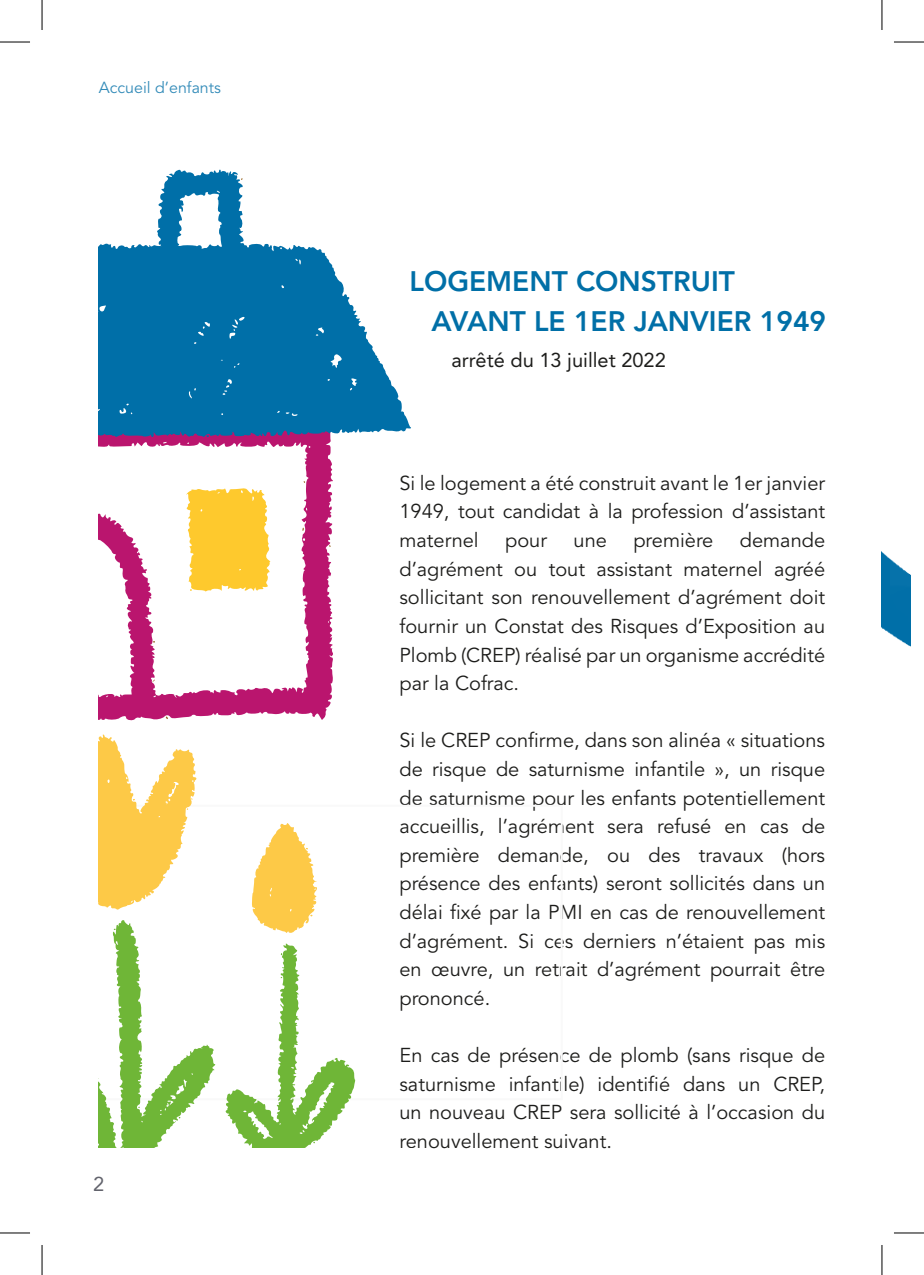
<style>
.page{position:relative;width:924px;height:1275px;background:#fff}
.page>*{position:absolute;margin:0;border:0;box-sizing:border-box;transform-origin:0 0}
.t1{font:800 28px/40px "Avenir LT Std";color:#006fa7}
.t2{font:20px/28.6px "Avenir LT Std";color:#1d1d1b;text-align:justify}
.t3{font:20px "Avenir LT Std";color:#1d1d1b}
.t4{font:20px "Avenir LT Std";color:#62636c}
.t5{font:16px "Avenir LT Std";color:#006fa7}
</style>
<div class="page">
<img style="left:881px;top:551px;width:28px;height:95px">
<svg style="left:157px;top:169px;width:87px;height:74px"></svg>
<svg style="left:98px;top:437px;width:235px;height:284px"></svg>
<svg style="left:186px;top:488px;width:84px;height:103px;background:#fecf46"></svg>
<svg style="left:98px;top:243px;width:313px;height:194px;fill:#006fa8"></svg>
<svg style="left:98px;top:734px;width:99px;height:176px"></svg>
<svg style="left:252px;top:823px;width:65px;height:110px"></svg>
<svg style="left:225px;top:943px;width:130px;height:205px"></svg>
<svg style="left:98px;top:920px;width:118px;height:228px"></svg>
<hr style="left:0;top:42px;width:30px;height:1px;background:#000">
<hr style="left:893px;top:42px;width:30px;height:1px;background:#000">
<hr style="left:0;top:1232px;width:30px;height:1px;background:#000">
<hr style="left:893px;top:1232px;width:30px;height:1px;background:#000">
<hr style="left:42px;top:0;width:1px;height:30px;background:#000">
<hr style="left:42px;top:1245px;width:1px;height:30px;background:#000">
<hr style="left:881px;top:0;width:1px;height:30px;background:#000">
<hr style="left:881px;top:1245px;width:1px;height:30px;background:#000">
<p class="t5" style="left:99px;top:79px;width:124px">Accueil d’enfants</p>
<p class="t4" style="left:93px;top:1172px;width:13px">2</p>
<h1 class="t1" style="left:431px;top:261px;width:396px;text-indent:-22px">LOGEMENT CONSTRUIT<br>AVANT LE 1ER JANVIER 1949</h1>
<p class="t3" style="left:451px;top:348px;width:216px">arrêté du 13 juillet 2022</p>
<p class="t2" style="left:399px;top:469px;width:427px">Si le logement a été construit avant le 1er janvier 1949, tout candidat à la profession d’assistant maternel</p>
<p class="t2" style="left:399px;top:526px;width:427px;text-indent:340px">demande d’agrément ou tout assistant maternel agréé sollicitant son renouvellement d’agrément doit fournir un Constat des Risques d’Exposition au Plomb (CREP) réalisé par un organisme accrédité par la Cofrac.</p>
<p class="t2" style="left:399px;top:726px;width:427px">Si le CREP confirme, dans son alinéa « situations de risque de saturnisme infantile », un risque de saturnisme pour les enfants potentiellement accueillis, l’agrément sera refusé en cas de première demande, ou des travaux (hors présence des enfants) seront sollicités dans un délai fixé par la PMI en cas de renouvellement d’agrément. Si ces derniers n’étaient pas mis en œuvre, un retrait d’agrément pourrait être prononcé.</p>
<p class="t2" style="left:399px;top:1041px;width:427px">En cas de présence de plomb (sans risque de saturnisme infantile) identifié dans un CREP, un nouveau CREP sera sollicité à l’occasion du renouvellement suivant.</p>
<p class="t2" style="left:505px;top:526px;width:43px">pour</p>
<p class="t2" style="left:573px;top:526px;width:35px">une</p>
<p class="t2" style="left:633px;top:526px;width:81px">première</p>
</div>
